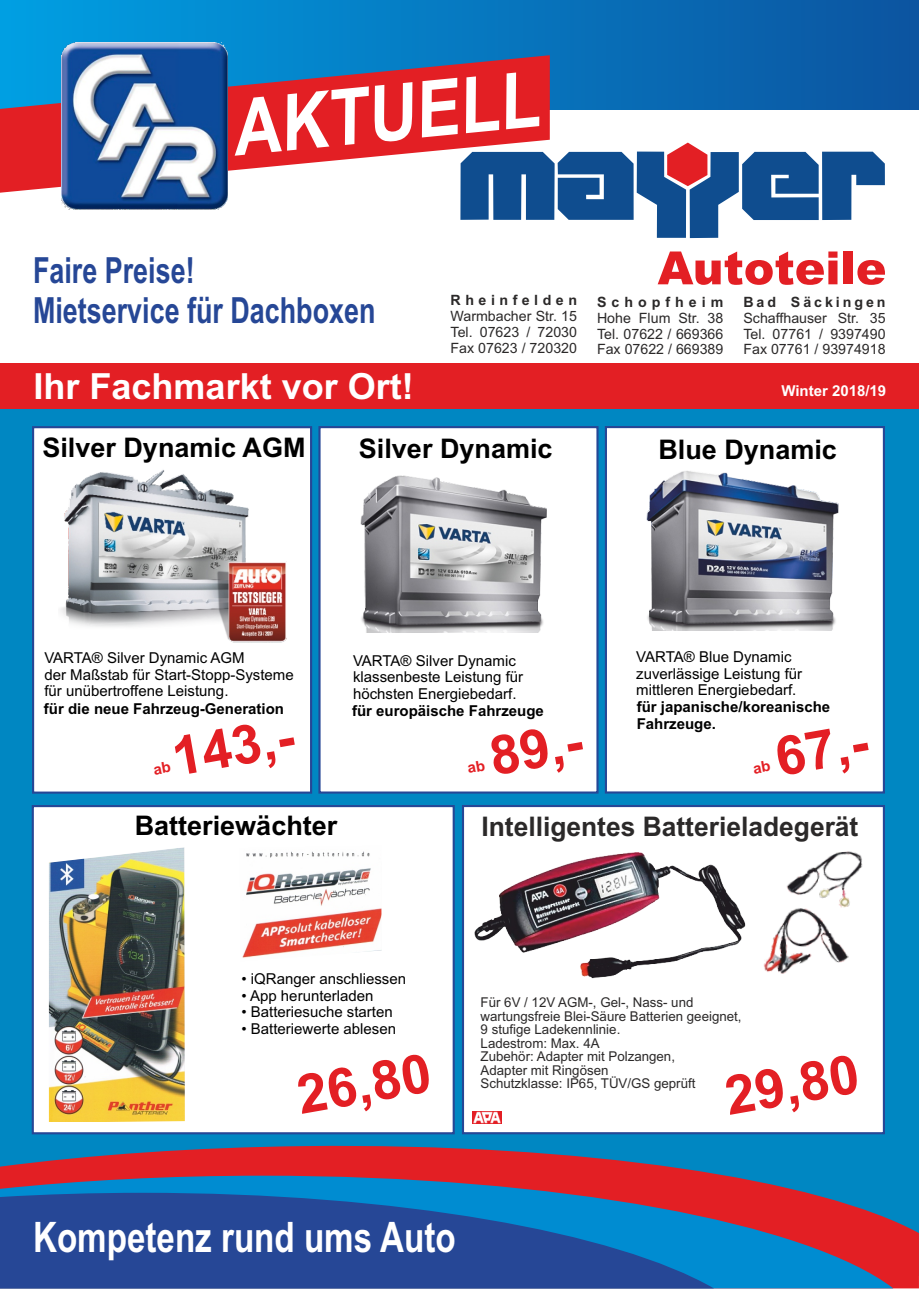
<style>
.page{position:relative;width:919px;height:1289px;background:#fff}
.page>*{position:absolute;margin:0;border:0;box-sizing:border-box;transform-origin:0 0}
.t1{font:700 78.15px "Arial";color:#fff;scale:.84 1}
.t2{font:700 54px "Arial";color:#e31f24}
.t3{font:700 42px "Arial";color:#fff;scale:.79 1}
.t4{font:700 36px/40.2px "Arial";color:#264796;scale:.75 1}
.t5{font:700 36px "Arial";color:#fff}
.t6{font:700 27px "Arial";color:#000}
.t7{font:700 27px "Arial";color:#2b2929}
.t8{font:15px/16.8px "Arial";color:#000}
.t9{font:700 15px/16.8px "Arial";color:#000}
.t10{font:700 15px "Arial";color:#fff}
.t11{font:14.25px/15.9px "Arial";color:#2b2929;text-align:justify}
.t12{font:700 14.25px "Arial";letter-spacing:.21em;color:#2b2929}
.t13{font:700 14.25px "Arial";letter-spacing:.315em;color:#2b2929}
.t14{font:700 14.25px "Arial";letter-spacing:.35em;color:#2b2929}
.t15{font:13.5px/13.5px "Arial";color:#2b2929}
</style>
<div class="page">
<div style="left:0;top:407px;width:918px;height:868px;background:#0087c2"></div>
<div style="left:0;top:363px;width:918px;height:46px;background:#e31f24"></div>
<div style="left:0;top:0;width:918px;height:109px;background:linear-gradient(to right,#009fe3,#0c54a0)"></div>
<svg style="left:0;top:55px;width:549px;height:138px;fill:#e31f24"></svg>
<img style="left:61px;top:42px;width:167px;height:168px">
<svg style="left:0;top:1145px;width:918px;height:143px;fill:#e31f24"></svg>
<svg style="left:0;top:1175px;width:893px;height:113px"></svg>
<svg style="left:0;top:1192px;width:714px;height:96px;fill:#264796"></svg>
<div style="left:32px;top:426px;width:281px;height:368px;background:#fff"></div>
<div style="left:318px;top:426px;width:281px;height:368px;background:#fff"></div>
<div style="left:605px;top:426px;width:280px;height:368px;background:#fff"></div>
<div style="left:31px;top:805px;width:424px;height:330px;background:#fff"></div>
<div style="left:462px;top:805px;width:423px;height:330px;background:#fff"></div>
<svg style="left:460px;top:143px;width:424px;height:95px"></svg>
<svg style="left:657px;top:251px;width:180px;height:34px"></svg>
<div style="left:843px;top:251px;width:9px;height:33px;background:#e31f24"></div>
<svg style="left:857px;top:260px;width:27px;height:25px"></svg>
<img style="left:59px;top:466px;width:228px;height:179px">
<img style="left:359px;top:469px;width:190px;height:163px">
<img style="left:643px;top:468px;width:196px;height:163px">
<img style="left:474px;top:852px;width:274px;height:131px">
<img style="left:472px;top:1111px;width:29px;height:12px">
<img style="left:761px;top:906px;width:89px;height:71px">
<img style="left:784px;top:846px;width:80px;height:65px">
<img style="left:49px;top:847px;width:136px;height:274px">
<img style="left:240px;top:845px;width:142px;height:116px">
<svg style="left:153px;top:761px;width:18px;height:13px"></svg>
<svg style="left:467px;top:759px;width:18px;height:14px"></svg>
<svg style="left:753px;top:760px;width:17px;height:13px"></svg>
<h1 class="t1" style="left:229px;top:100px;width:368px;rotate:-6deg">AKTUELL</h1>
<h3 class="t4" style="left:33px;top:253px;width:458px">Faire Preise!<br>Mietservice für Dachboxen</h3>
<p class="t13" style="left:450px;top:295px;width:128px">Rheinfelden</p>
<p class="t11" style="left:450px;top:309px;width:128px">Warmbacher Str. 15<br>Tel. 07623 / 72030<br>Fax 07623 / 720320</p>
<p class="t14" style="left:597px;top:296px;width:128px">Schopfheim</p>
<p class="t11" style="left:597px;top:311px;width:128px">Hohe Flum Str. 38<br>Tel. 07622 / 669366<br>Fax 07622 / 669389</p>
<p class="t12" style="left:743px;top:296px;width:144px">Bad Säckingen</p>
<p class="t11" style="left:743px;top:311px;width:144px">Schaffhauser Str. 35<br>Tel. 07761 / 9397490<br>Fax 07761 / 93974918</p>
<h3 class="t5" style="left:33px;top:373px;width:382px">Ihr Fachmarkt vor Ort!</h3>
<p class="t10" style="left:781px;top:384px;width:106px">Winter 2018/19</p>
<h3 class="t6" style="left:42px;top:438px;width:265px">Silver Dynamic AGM</h3>
<h3 class="t6" style="left:359px;top:438px;width:195px">Silver Dynamic</h3>
<h3 class="t6" style="left:658px;top:439px;width:180px">Blue Dynamic</h3>
<p class="t8" style="left:44px;top:650px;width:251px">VARTA® Silver Dynamic AGM<br>der Maßstab für Start-Stopp-Systeme für unübertroffene Leistung.</p>
<p class="t8" style="left:353px;top:653px;width:172px">VARTA® Silver Dynamic klassenbeste Leistung für höchsten Energiebedarf.</p>
<p class="t8" style="left:636px;top:649px;width:167px">VARTA® Blue Dynamic zuverlässige Leistung für mittleren Energiebedarf.</p>
<p class="t9" style="left:636px;top:700px;width:195px">für japanische/koreanische<br>Fahrzeuge.</p>
<p class="t9" style="left:44px;top:701px;width:242px">für die neue Fahrzeug-Generation</p>
<p class="t9" style="left:352px;top:703px;width:193px">für europäische Fahrzeuge</p>
<h2 class="t2" style="left:169px;top:737px;width:125px;rotate:-10deg">143,-</h2>
<h2 class="t2" style="left:486px;top:736px;width:95px;rotate:-10deg">89,-</h2>
<h2 class="t2" style="left:772px;top:737px;width:95px;rotate:-10deg">67,-</h2>
<h3 class="t6" style="left:135px;top:815px;width:204px">Batteriewächter</h3>
<h3 class="t7" style="left:481px;top:816px;width:378px">Intelligentes Batterieladegerät</h3>
<p class="t8" style="left:241px;top:971px;width:166px">• iQRanger anschliessen</p>
<p class="t8" style="left:241px;top:988px;width:133px">• App herunterladen</p>
<p class="t8" style="left:241px;top:1005px;width:153px">• Batteriesuche starten</p>
<p class="t8" style="left:241px;top:1021px;width:156px">• Batteriewerte ablesen</p>
<p class="t15" style="left:480px;top:996px;width:262px">Für 6V / 12V AGM-, Gel-, Nass- und wartungsfreie Blei-Säure Batterien geeignet,<br>9 stufige Ladekennlinie.<br>Ladestrom: Max. 4A<br>Zubehör: Adapter mit Polzangen,<br>Adapter mit Ringösen<br>Schutzklasse: IP65, TÜV/GS geprüft</p>
<h2 class="t2" style="left:294px;top:1075px;width:137px;rotate:-10deg">26,80</h2>
<h2 class="t2" style="left:721px;top:1076px;width:137px;rotate:-10deg">29,80</h2>
<h3 class="t3" style="left:33px;top:1221px;width:536px">Kompetenz rund ums Auto</h3>
</div>
